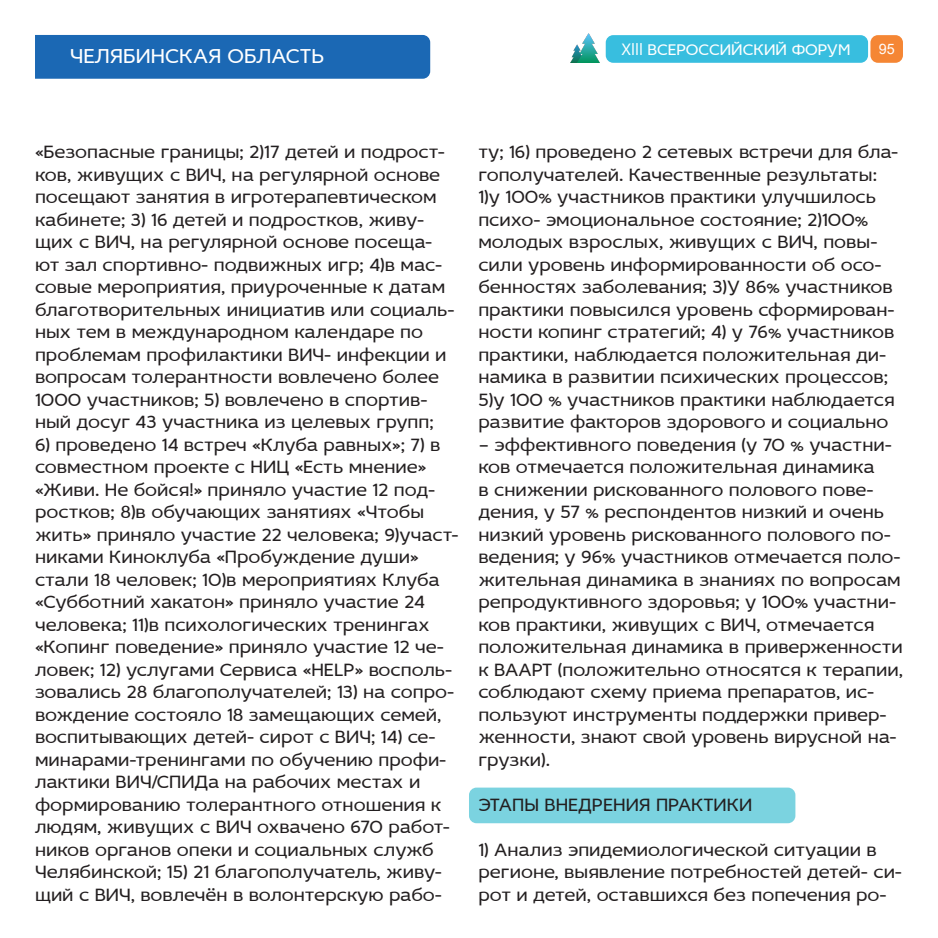
<style>
.page{position:relative;width:938px;height:938px;background:#fff}
.page>*{position:absolute;margin:0;border:0;box-sizing:border-box;transform-origin:0 0}
.t1{font:21.25px "Idealist Sans";color:#fff}
.t2{font:18.75px/22.5px "Idealist Sans";color:#231f20}
.t3{font:16.25px "Idealist Sans";color:#fff}
.t4{font:14.38px "Arial";color:#fff}
</style>
<div class="page">
<div style="left:605px;top:35px;width:263px;height:28px;background:#38bedf;border-radius:8px"></div>
<div style="left:870px;top:35px;width:32px;height:28px;background:#f58634;border-radius:8px"></div>
<img style="left:571px;top:34px;width:29px;height:29px">
<div style="left:469px;top:787px;width:326px;height:36px;background:#7bd3e0;border-radius:8px"></div>
<div style="left:35px;top:35px;width:395px;height:44px;background:#1b68b4"></div>
<p class="t1" style="left:70px;top:44px;width:256px">ЧЕЛЯБИНСКАЯ ОБЛАСТЬ</p>
<p class="t3" style="left:631px;top:40px;width:221px">●●● ВСЕРОССИЙСКИЙ ФОРУМ</p>
<p class="t4" style="left:878px;top:39px;width:17px">95</p>
<p class="t2" style="left:35px;top:141px;width:421px">«Безопасные границы; 2)17 детей и подрост&shy;ков, живущих с ВИЧ, на регулярной основе посещают занятия в игротерапевтическом кабинете; 3) 16 детей и подростков, живу&shy;щих с ВИЧ, на регулярной основе посеща&shy;ют зал спортивно- подвижных игр; 4)в мас&shy;совые мероприятия, приуроченные к датам благотворительных инициатив или социаль&shy;ных тем в международном календаре по проблемам профилактики ВИЧ- инфекции и вопросам толерантности вовлечено более 1000 участников; 5) вовлечено в спортив&shy;ный досуг 43 участника из целевых групп;</p>
<p class="t2" style="left:35px;top:433px;width:425px">6) проведено 14 встреч «Клуба равных»; 7) в совместном проекте с НИЦ «Есть мнение» «Живи. Не бойся!» приняло участие 12 под&shy;ростков; 8)в обучающих занятиях «Чтобы жить» приняло участие 22 человека; 9)участ&shy;никами Киноклуба «Пробуждение души» стали 18 человек; 10)в мероприятиях Клуба «Субботний хакатон» приняло участие 24 человека; 11)в психологических тренингах «Копинг поведение» приняло участие 12 че&shy;ловек; 12) услугами Сервиса «HELP» восполь&shy;зовались 28 благополучателей; 13) на сопро&shy;вождение состояло 18 замещающих семей, воспитывающих детей- сирот с ВИЧ; 14) се&shy;минарами-тренингами по обучению профи&shy;лактики ВИЧ/СПИДа на рабочих местах и формированию толерантного отношения к людям, живущих с ВИЧ охвачено 670 работ&shy;ников органов опеки и социальных служб Челябинской; 15) 21 благополучатель, живу&shy;щий с ВИЧ, вовлечён в волонтерскую рабо-</p>
<p class="t2" style="left:478px;top:141px;width:421px">ту; 16) проведено 2 сетевых встречи для бла&shy;гополучателей. Качественные результаты:<br>1)у 100% участников практики улучшилось психо- эмоциональное состояние; 2)100% молодых взрослых, живущих с ВИЧ, повы&shy;сили уровень информированности об осо&shy;бенностях заболевания; 3)У 86% участников практики повысился уровень сформирован&shy;ности копинг стратегий; 4) у 76% участников практики, наблюдается положительная ди&shy;намика в развитии психических процессов; 5)у 100 % участников практики наблюдается развитие факторов здорового и социально</p>
<p class="t2" style="left:478px;top:433px;width:426px">– эффективного поведения (у 70 % участни&shy;ков отмечается положительная динамика<br>в снижении рискованного полового пове&shy;дения, у 57 % респондентов низкий и очень низкий уровень рискованного полового по&shy;ведения; у 96% участников отмечается поло&shy;жительная динамика в знаниях по вопросам репродуктивного здоровья; у 100% участни&shy;ков практики, живущих с ВИЧ, отмечается положительная динамика в приверженности к ВААРТ (положительно относятся к терапии, соблюдают схему приема препаратов, ис&shy;пользуют инструменты поддержки привер&shy;женности, знают свой уровень вирусной на&shy;грузки).</p>
<p class="t2" style="left:478px;top:793px;width:275px">ЭТАПЫ ВНЕДРЕНИЯ ПРАКТИКИ</p>
<p class="t2" style="left:478px;top:838px;width:425px">1) Анализ эпидемиологической ситуации в регионе, выявление потребностей детей- си&shy;рот и детей, оставшихся без попечения ро-</p>
</div>
